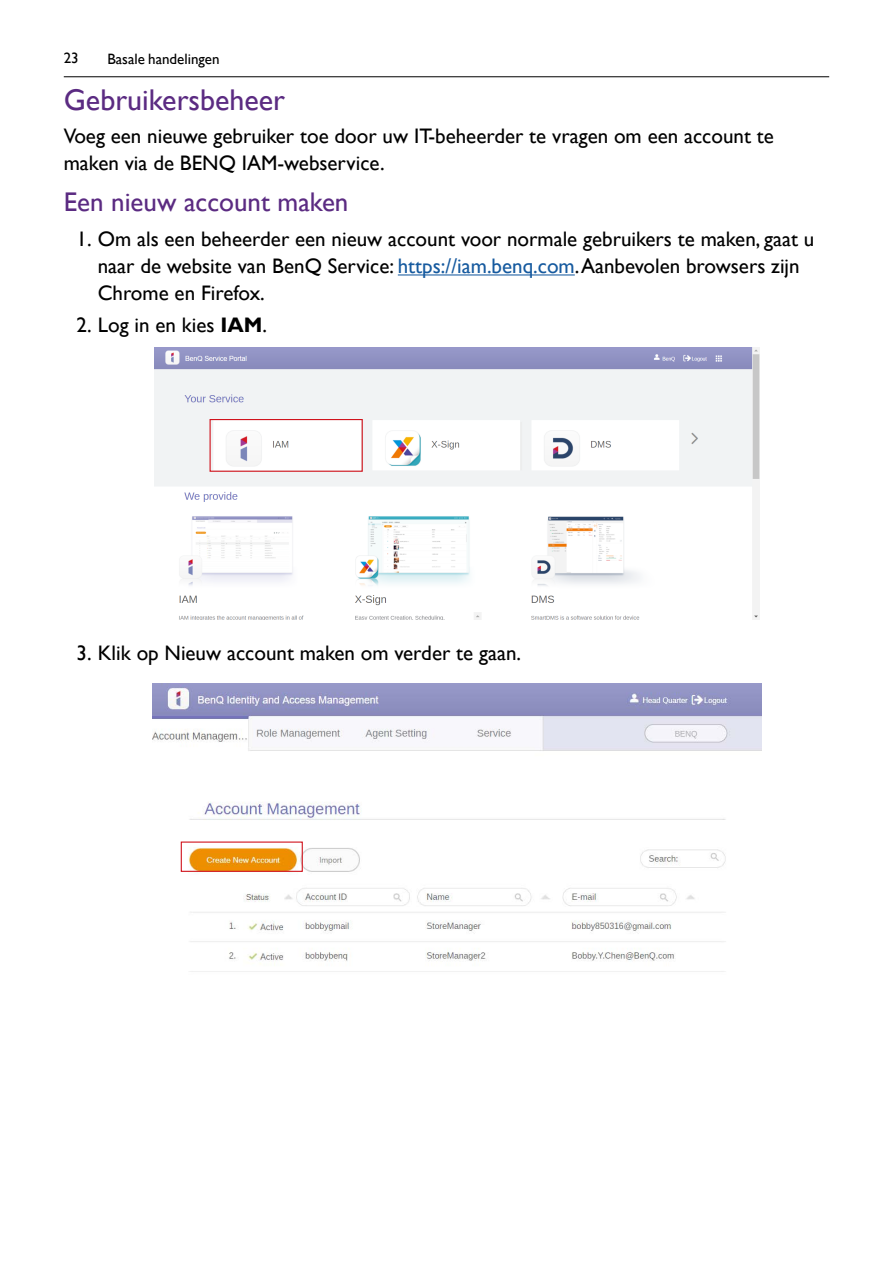
<style>
.page{position:relative;width:893px;height:1263px;background:#fff}
.page>*{position:absolute;margin:0;border:0;box-sizing:border-box;transform-origin:0 0}
.t1{font:30px "Gill Sans";color:#5b2b82}
.t2{font:27px "Gill Sans";color:#5b2b82}
.t3{font:21px/27px "Gill Sans";color:#000}
.t4{font:15px "Gill Sans";color:#000}
.s1{color:#165a9f}
.s2{font-weight:700}
</style>
<div class="page">
<hr style="left:64px;top:77px;width:765px;height:1px;background:#000">
<hr style="left:398px;top:274px;width:177px;height:1px;background:#165a9f">
<img style="left:155px;top:348px;width:604px;height:272px">
<div style="left:210px;top:419px;width:153px;height:53px;border:1px solid #d0131c"></div>
<img style="left:153px;top:683px;width:608px;height:289px">
<div style="left:181px;top:841px;width:122px;height:31px;border:1px solid #d0131c"></div>
<p class="t4" style="left:64px;top:49px;width:16px">23</p>
<p class="t4" style="left:107px;top:50px;width:114px">Basale handelingen</p>
<h1 class="t1" style="left:64px;top:83px;width:223px">Gebruikersbeheer</h1>
<p class="t3" style="left:64px;top:123px;width:712px">Voeg een nieuwe gebruiker toe door uw IT-beheerder te vragen om een account te maken via de BENQ IAM-webservice.</p>
<p class="t2" style="left:64px;top:186px;width:286px">Een nieuw account maken</p>
<p class="t3" style="left:98px;top:226px;width:718px;text-indent:-21px">1. Om als een beheerder een nieuw account voor normale gebruikers te maken, gaat u naar de website van BenQ Service: <span class="s1">https://iam.benq.com</span>. Aanbevolen browsers zijn<br>Chrome en Firefox.</p>
<p class="t3" style="left:77px;top:311px;width:192px">2. Log in en kies <span class="s2">IAM</span>.</p>
<p class="t3" style="left:77px;top:640px;width:446px">3. Klik op Nieuw account maken om verder te gaan.</p>
</div>
